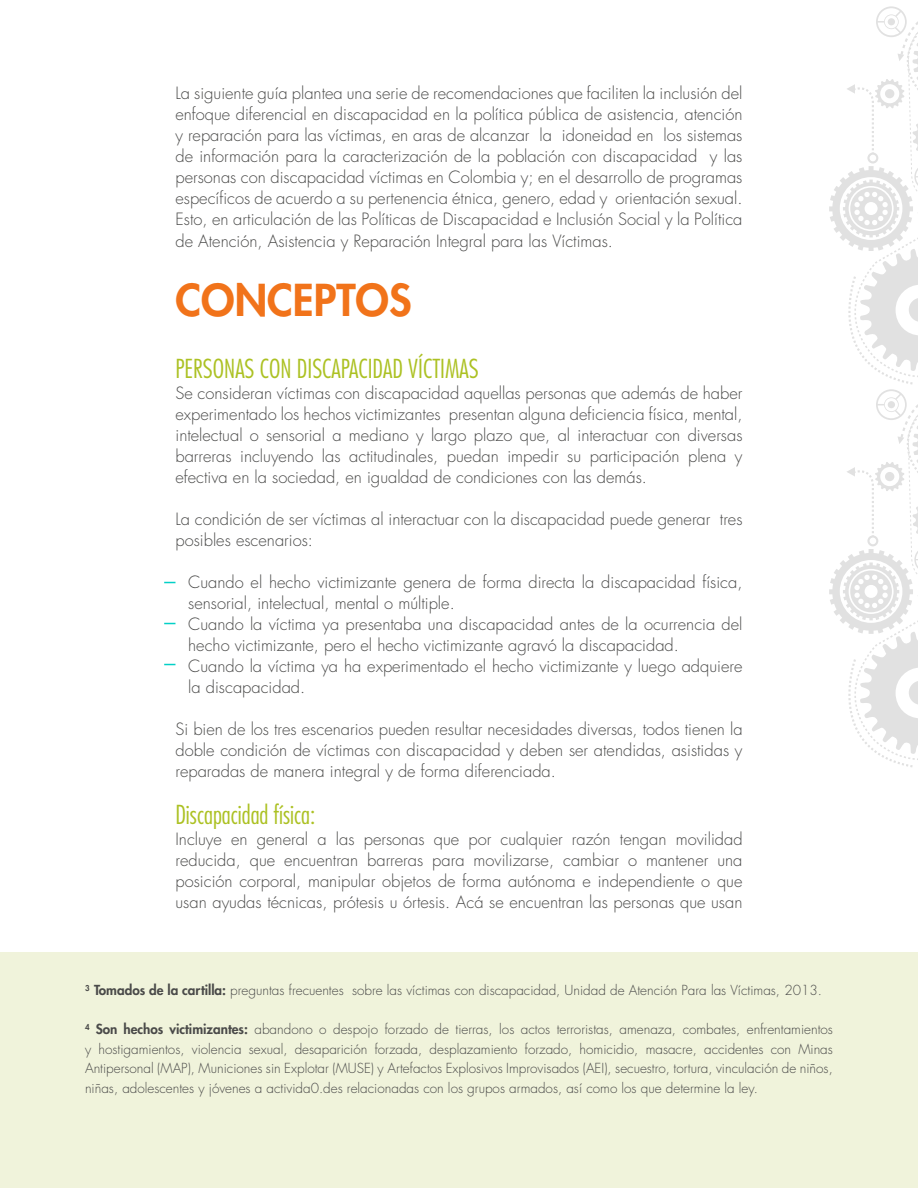
<style>
.page{position:relative;width:918px;height:1188px;background:#fff}
.page>*{position:absolute;margin:0;border:0;box-sizing:border-box;transform-origin:0 0}
.t1{font:800 42.75px "Futura Std";color:#f1731a}
.t2{font:300 condensed 25.5px "Futura Std";color:#acc123}
.t3{font:300 16.5px/21px "Futura Std";color:#4a4a49;text-align:justify}
.t4{font:300 13.5px/19.5px "Futura Std";color:#4a4a49;text-align:justify}
.s1{font-weight:800}
</style>
<div class="page">
<svg style="left:829px;top:6px;width:89px;height:761px"></svg>
<div style="left:0;top:952px;width:918px;height:236px;background:#f0f3db"></div>
<p class="t3" style="left:175px;top:83px;width:569px">La siguiente guía plantea una serie de recomendaciones que faciliten la inclusión del enfoque diferencial en discapacidad en la política pública de asistencia, atención y reparación para las víctimas, en aras de alcanzar la idoneidad en los sistemas de información para la caracterización de la población con discapacidad y las personas con discapacidad víctimas en Colombia y; en el desarrollo de programas específicos de acuerdo a su pertenencia étnica, genero, edad y orientación sexual.<br>Esto, en articulación de las Políticas de Discapacidad e Inclusión Social y la Política</p>
<p class="t3" style="left:175px;top:231px;width:439px">de Atención, Asistencia y Reparación Integral para las Víctimas.</p>
<h1 class="t1" style="left:175px;top:273px;width:238px">CONCEPTOS</h1>
<h2 class="t2" style="left:175px;top:354px;width:305px">PERSONAS CON DISCAPACIDAD VÍCTIMAS</h2>
<p class="t3" style="left:175px;top:383px;width:569px">Se consideran víctimas con discapacidad aquellas personas que además de haber experimentado los hechos victimizantes presentan alguna deficiencia física, mental, intelectual o sensorial a mediano y largo plazo que, al interactuar con diversas barreras incluyendo las actitudinales, puedan impedir su participación plena y efectiva en la sociedad, en igualdad de condiciones con las demás.</p>
<p class="t3" style="left:175px;top:509px;width:569px">La condición de ser víctimas al interactuar con la discapacidad puede generar tres posibles escenarios:</p>
<p class="t3" style="left:188px;top:572px;width:556px;text-align:left">Cuando el hecho victimizante genera de forma directa la discapacidad física, sensorial, intelectual, mental o múltiple.<br>Cuando la víctima ya presentaba una discapacidad antes de la ocurrencia del hecho victimizante, pero el hecho victimizante agravó la discapacidad.<br>Cuando la víctima ya ha experimentado el hecho victimizante y luego adquiere la discapacidad.</p>
<p class="t3" style="left:175px;top:719px;width:569px">Si bien de los tres escenarios pueden resultar necesidades diversas, todos tienen la doble condición de víctimas con discapacidad y deben ser atendidas, asistidas y reparadas de manera integral y de forma diferenciada.</p>
<h2 class="t2" style="left:175px;top:799px;width:141px">Discapacidad física:</h2>
<p class="t3" style="left:175px;top:829px;width:569px">Incluye en general a las personas que por cualquier razón tengan movilidad reducida, que encuentran barreras para movilizarse, cambiar o mantener una posición corporal, manipular objetos de forma autónoma e independiente o que usan ayudas técnicas, prótesis u órtesis. Acá se encuentran las personas que usan</p>
<p class="t4" style="left:85px;top:981px;width:738px"><sup>3</sup> <span class="s1">Tomados de la cartilla:</span> preguntas frecuentes sobre las víctimas con discapacidad, Unidad de Atención Para las Víctimas, 2013.</p>
<p class="t4" style="left:85px;top:1020px;width:749px"><sup>4</sup> <span class="s1">Son hechos victimizantes:</span> abandono o despojo forzado de tierras, los actos terroristas, amenaza, combates, enfrentamientos y hostigamientos, violencia sexual, desaparición forzada, desplazamiento forzado, homicidio, masacre, accidentes con Minas Antipersonal (MAP), Municiones sin Explotar (MUSE) y Artefactos Explosivos Improvisados (AEI), secuestro, tortura, vinculación de niños, niñas, adolescentes y jóvenes a activida0.des relacionadas con los grupos armados, así como los que determine la ley.</p>
</div>
